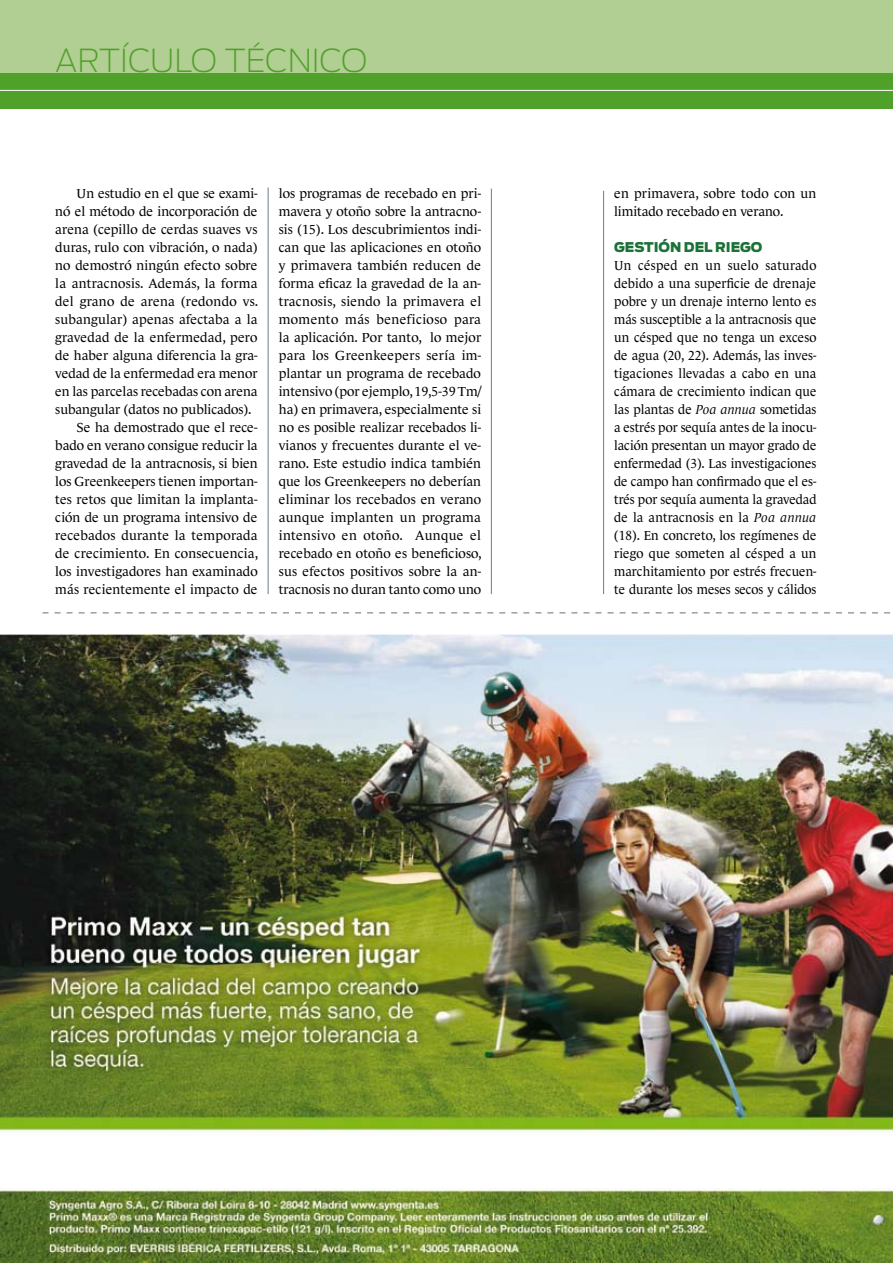
<style>
.page{position:relative;width:893px;height:1263px;background:#fff}
.page>*{position:absolute;margin:0;border:0;box-sizing:border-box;transform-origin:0 0}
.t1{font:200 31.5px "Antenna";color:#50a129}
.t2{font:13.35px/18px "Le Monde Journal";letter-spacing:.005em;color:#000;text-align:justify}
.t3{font:13.35px/18px "Le Monde Journal";letter-spacing:.005em;color:#000;text-align:justify;scale:.96 1}
.t4{font:900 13.35px "Antenna";color:#1b7137}
.s1{font-style:italic}
</style>
<div class="page">
<div style="left:0;top:0;width:893px;height:108px;background:#50a129"></div>
<div style="left:0;top:0;width:893px;height:72px;background:#b1ce93"></div>
<hr style="left:0;top:90px;width:893px;height:1px;background:#fff">
<hr style="left:491px;top:189px;width:1px;height:405px;background:#697c86">
<hr style="left:603px;top:191px;width:1px;height:403px;background:#697c86">
<hr style="left:268px;top:187px;width:1px;height:407px;background:#697c86">
<svg style="left:43px;top:612px;width:847px;height:2px"></svg>
<img style="left:0;top:635px;width:893px;height:628px">
<h1 class="t1" style="left:55px;top:42px;width:231px">ARTÍCULO TÉCNICO</h1>
<p class="t2" style="left:77px;top:184px;width:183px">Un estudio en el que se exami-</p>
<p class="t2" style="left:55px;top:202px;width:204px">nó el método de incorporación de</p>
<p class="t2" style="left:55px;top:220px;width:204px">arena (cepillo de cerdas suaves vs</p>
<p class="t2" style="left:55px;top:238px;width:204px">duras, rulo con vibración, o nada)</p>
<p class="t2" style="left:55px;top:256px;width:204px">no demostró ningún efecto sobre</p>
<p class="t2" style="left:55px;top:274px;width:204px">la antracnosis. Además, la forma</p>
<p class="t2" style="left:55px;top:292px;width:204px">del grano de arena (redondo vs.</p>
<p class="t2" style="left:55px;top:310px;width:204px">subangular) apenas afectaba a la</p>
<p class="t2" style="left:55px;top:328px;width:204px">gravedad de la enfermedad, pero</p>
<p class="t2" style="left:55px;top:346px;width:204px">de haber alguna diferencia la gra-</p>
<p class="t2" style="left:55px;top:364px;width:204px">vedad de la enfermedad era menor</p>
<p class="t2" style="left:55px;top:382px;width:204px">en las parcelas recebadas con arena</p>
<p class="t2" style="left:55px;top:400px;width:198px">subangular (datos no publicados).</p>
<p class="t2" style="left:77px;top:418px;width:182px">Se ha demostrado que el rece-</p>
<p class="t2" style="left:55px;top:436px;width:204px">bado en verano consigue reducir la</p>
<p class="t2" style="left:55px;top:454px;width:204px">gravedad de la antracnosis, si bien</p>
<p class="t2" style="left:55px;top:472px;width:204px">los Greenkeepers tienen importan-</p>
<p class="t2" style="left:55px;top:490px;width:204px">tes retos que limitan la implanta-</p>
<p class="t2" style="left:55px;top:508px;width:204px">ción de un programa intensivo de</p>
<p class="t2" style="left:55px;top:526px;width:204px">recebados durante la temporada</p>
<p class="t2" style="left:55px;top:544px;width:205px">de crecimiento. En consecuencia,</p>
<p class="t2" style="left:55px;top:562px;width:204px">los investigadores han examinado</p>
<p class="t2" style="left:55px;top:580px;width:204px">más recientemente el impacto de</p>
<p class="t2" style="left:279px;top:184px;width:204px">los programas de recebado en pri&shy;mavera y otoño sobre la antracno&shy;sis (15). Los descubrimientos indi&shy;can que las aplicaciones en otoño y primavera también reducen de forma eficaz la gravedad de la an&shy;tracnosis, siendo la primavera el momento más beneficioso para la aplicación. Por tanto, lo mejor para los Greenkeepers sería im&shy;plantar un programa de recebado intensivo (por ejemplo, 19,5-39 Tm/ ha) en primavera, especialmente si no es posible realizar recebados li&shy;vianos y frecuentes durante el ve&shy;rano. Este estudio indica también que los Greenkeepers no deberían eliminar los recebados en verano aunque implanten un programa intensivo en otoño. Aunque el recebado en otoño es beneficioso, sus efectos positivos sobre la an&shy;tracnosis no duran tanto como uno</p>
<p class="t2" style="left:614px;top:184px;width:204px">en primavera, sobre todo con un limitado recebado en verano.</p>
<p class="t4" style="left:614px;top:239px;width:21px">GESTIÓN</p>
<p class="t4" style="left:684px;top:239px;width:11px">DEL</p>
<p class="t4" style="left:715px;top:239px;width:11px">RIEGO</p>
<p class="t3" style="left:614px;top:256px;width:212px">Un césped en un suelo saturado debido a una superficie de drenaje pobre y un drenaje interno lento es más susceptible a la antracnosis que un césped que no tenga un exceso de agua (20, 22). Además, las inves&shy;tigaciones llevadas a cabo en una cámara de crecimiento indican que las plantas de <span class="s1">Poa annua</span> sometidas a estrés por sequía antes de la inocu&shy;lación presentan un mayor grado de enfermedad (3). Las investigaciones de campo han confirmado que el es&shy;trés por sequía aumenta la gravedad de la antracnosis en la <span class="s1">Poa annua </span>(18). En concreto, los regímenes de riego que someten al césped a un marchitamiento por estrés frecuen&shy;te durante los meses secos y cálidos</p>
</div>
